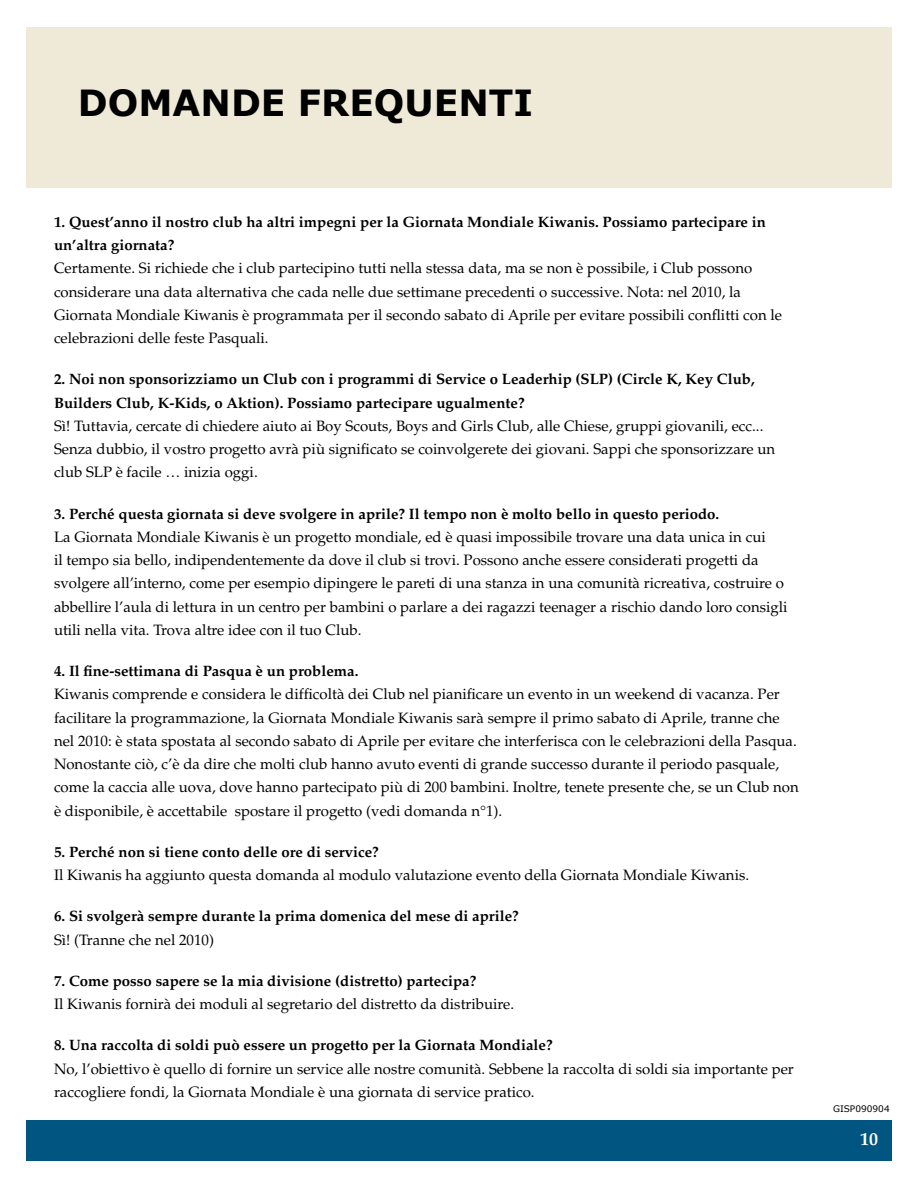
<style>
.page{position:relative;width:918px;height:1188px;background:#fff}
.page>*{position:absolute;margin:0;border:0;box-sizing:border-box;transform-origin:0 0}
.t1{font:700 36px "Verdana";color:#000}
.t2{font:700 18px "Palatino LT Std";color:#fff}
.t3{font:15px/23.2px "Palatino LT Std";color:#000}
.t4{font:700 15px/23.2px "Palatino LT Std";color:#000}
.t5{font:9px "Verdana";color:#000}
</style>
<div class="page">
<div style="left:26px;top:27px;width:866px;height:160px;background:#efead8"></div>
<div style="left:26px;top:1121px;width:866px;height:40px;background:#005581"></div>
<h1 class="t1" style="left:78px;top:80px;width:433px">DOMANDE FREQU ENTI</h1>
<p class="t4" style="left:54px;top:210px;width:713px">1. Quest’anno il nostro club ha altri impegni per la Giornata Mondiale Kiwanis. Possiamo partecipare in un’altra giornata?</p>
<p class="t3" style="left:54px;top:257px;width:730px">Certamente. Si richiede che i club partecipino tutti nella stessa data, ma se non è possibile, i Club possono considerare una data alternativa che cada nelle due settimane precedenti o successive. Nota: nel 2010, la Giornata Mondiale Kiwanis è programmata per il secondo sabato di Aprile per evitare possibili conflitti con le celebrazioni delle feste Pasquali.</p>
<p class="t4" style="left:54px;top:368px;width:702px">2. Noi non sponsorizziamo un Club con i programmi di Service o Leaderhip (SLP) (Circle K, Key Club,<br>Builders Club, K-Kids, o Aktion). Possiamo partecipare ugualmente?</p>
<p class="t3" style="left:54px;top:414px;width:723px">Sì! Tuttavia, cercate di chiedere aiuto ai Boy Scouts, Boys and Girls Club, alle Chiese, gruppi giovanili, ecc...<br>Senza dubbio, il vostro progetto avrà più significato se coinvolgerete dei giovani. Sappi che sponsorizzare un club SLP è facile … inizia oggi.</p>
<p class="t4" style="left:54px;top:502px;width:667px">3. Perché questa giornata si deve svolgere in aprile? Il tempo non è molto bello in questo periodo.</p>
<p class="t3" style="left:54px;top:525px;width:735px">La Giornata Mondiale Kiwanis è un progetto mondiale, ed è quasi impossibile trovare una data unica in cui<br>il tempo sia bello, indipendentemente da dove il club si trovi. Possono anche essere considerati progetti da svolgere all’interno, come per esempio dipingere le pareti di una stanza in una comunità ricreativa, costruire o abbellire l’aula di lettura in un centro per bambini o parlare a dei ragazzi teenager a rischio dando loro consigli utili nella vita. Trova altre idee con il tuo Club.</p>
<p class="t4" style="left:54px;top:660px;width:306px">4. Il fine-settimana di Pasqua è un problema.</p>
<p class="t3" style="left:54px;top:683px;width:746px">Kiwanis comprende e considera le difficoltà dei Club nel pianificare un evento in un weekend di vacanza. Per facilitare la programmazione, la Giornata Mondiale Kiwanis sarà sempre il primo sabato di Aprile, tranne che nel 2010: è stata spostata al secondo sabato di Aprile per evitare che interferisca con le celebrazioni della Pasqua.<br>Nonostante ciò, c’è da dire che molti club hanno avuto eventi di grande successo durante il periodo pasquale, come la caccia alle uova, dove hanno partecipato più di 200 bambini. Inoltre, tenete presente che, se un Club non è disponibile, è accettabile spostare il progetto (vedi domanda n°1).</p>
<p class="t4" style="left:54px;top:840px;width:326px">5. Perché non si tiene conto delle ore di service?</p>
<p class="t3" style="left:54px;top:864px;width:697px">Il Kiwanis ha aggiunto questa domanda al modulo valutazione evento della Giornata Mondiale Kiwanis.</p>
<p class="t4" style="left:54px;top:905px;width:466px">6. Si svolgerà sempre durante la prima domenica del mese di aprile?</p>
<p class="t3" style="left:54px;top:928px;width:162px">Sì! (Tranne che nel 2010)</p>
<p class="t4" style="left:54px;top:969px;width:424px">7. Come posso sapere se la mia divisione (distretto) partecipa?</p>
<p class="t3" style="left:54px;top:993px;width:462px">Il Kiwanis fornirà dei moduli al segretario del distretto da distribuire.</p>
<p class="t4" style="left:54px;top:1034px;width:500px">8. Una raccolta di soldi può essere un progetto per la Giornata Mondiale?</p>
<p class="t3" style="left:54px;top:1057px;width:741px">No, l’obiettivo è quello di fornire un service alle nostre comunità. Sebbene la raccolta di soldi sia importante per raccogliere fondi, la Giornata Mondiale è una giornata di service pratico.</p>
<p class="t5" style="left:833px;top:1103px;width:58px">GISP090904</p>
<p class="t2" style="left:860px;top:1129px;width:19px">10</p>
</div>
